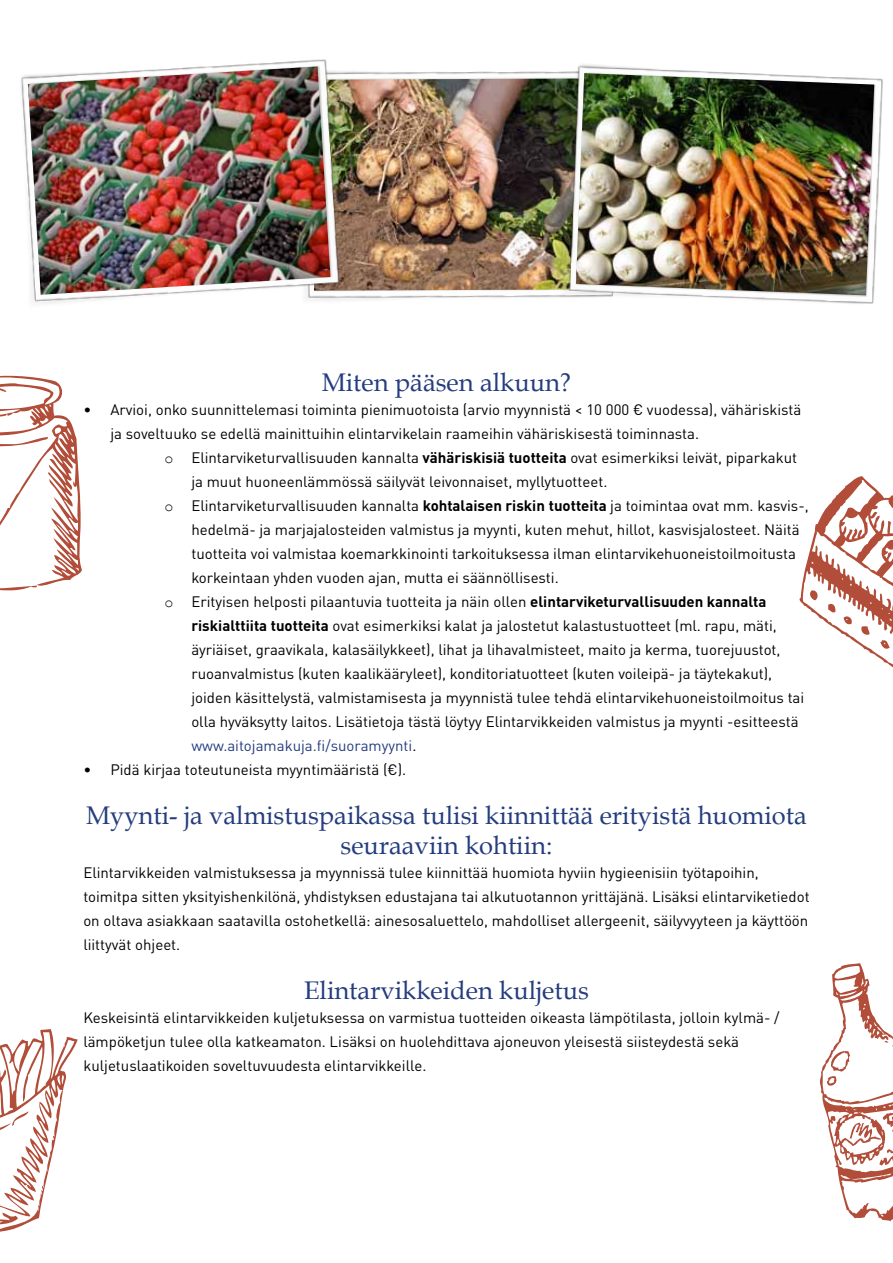
<style>
.page{position:relative;width:893px;height:1263px;background:#fff}
.page>*{position:absolute;margin:0;border:0;box-sizing:border-box;transform-origin:0 0}
.t1{font:25.5px/30px "Book Antiqua";color:#253d7f;text-align:center}
.t2{font:15px/24px "DINOT";color:#000}
.t3{font:15px "DINOT";color:#253d7f}
.s1{font-family:"Courier New"}
.s2{font-weight:700}
.s3{color:#000}
</style>
<div class="page">
<img style="left:385px;top:71px;width:156px;height:227px">
<img style="left:385px;top:78px;width:156px;height:213px">
<img style="left:21px;top:59px;width:364px;height:245px">
<img style="left:28px;top:66px;width:302px;height:229px">
<svg style="left:0;top:375px;width:82px;height:216px"></svg>
<svg style="left:0;top:1029px;width:78px;height:203px"></svg>
<svg style="left:820px;top:963px;width:73px;height:258px"></svg>
<svg style="left:799px;top:476px;width:94px;height:192px"></svg>
<img style="left:541px;top:64px;width:342px;height:240px">
<img style="left:576px;top:73px;width:298px;height:222px">
<h1 class="t1" style="left:322px;top:366px;width:251px">Miten pääsen alkuun?</h1>
<p class="t2" style="left:110px;top:397px;width:692px;text-indent:-27px">• Arvioi, onko suunnittelemasi toiminta pienimuotoista (arvio myynnistä &lt; 10 000 € vuodessa), vähäriskistä ja soveltuuko se edellä mainittuihin elintarvikelain raameihin vähäriskisestä toiminnasta.</p>
<p class="t2" style="left:164px;top:445px;width:634px"><span class="s1">o</span> Elintarviketurvallisuuden kannalta <span class="s2">vähäriskisiä tuotteita</span> ovat esimerkiksi leivät, piparkakut</p>
<p class="t2" style="left:191px;top:469px;width:418px">ja muut huoneenlämmössä säilyvät leivonnaiset, myllytuotteet.</p>
<p class="t2" style="left:164px;top:493px;width:646px"><span class="s1">o</span> Elintarviketurvallisuuden kannalta <span class="s2">kohtalaisen riskin tuotteita</span> ja toimintaa ovat mm. kasvis-,</p>
<p class="t2" style="left:191px;top:517px;width:610px">hedelmä- ja marjajalosteiden valmistus ja myynti, kuten mehut, hillot, kasvisjalosteet. Näitä</p>
<p class="t2" style="left:191px;top:541px;width:606px">tuotteita voi valmistaa koemarkkinointi tarkoituksessa ilman elintarvikehuoneistoilmoitusta</p>
<p class="t2" style="left:191px;top:565px;width:369px">korkeintaan yhden vuoden ajan, mutta ei säännöllisesti.</p>
<p class="t2" style="left:164px;top:589px;width:604px"><span class="s1">o</span> Erityisen helposti pilaantuvia tuotteita ja näin ollen <span class="s2">elintarviketurvallisuuden kannalta</span></p>
<p class="t2" style="left:191px;top:613px;width:587px"><span class="s2">riskialttiita tuotteita</span> ovat esimerkiksi kalat ja jalostetut kalastustuotteet (ml. rapu, mäti,</p>
<p class="t2" style="left:191px;top:637px;width:591px">äyriäiset, graavikala, kalasäilykkeet), lihat ja lihavalmisteet, maito ja kerma, tuorejuustot,</p>
<p class="t2" style="left:191px;top:661px;width:582px">ruoanvalmistus (kuten kaalikääryleet), konditoriatuotteet (kuten voileipä- ja täytekakut),</p>
<p class="t2" style="left:191px;top:685px;width:614px">joiden käsittelystä, valmistamisesta ja myynnistä tulee tehdä elintarvikehuoneistoilmoitus tai</p>
<p class="t2" style="left:191px;top:709px;width:609px">olla hyväksytty laitos. Lisätietoja tästä löytyy Elintarvikkeiden valmistus ja myynti -esitteestä</p>
<p class="t3" style="left:191px;top:736px;width:227px">www.aitojamakuja.fi/suoramyynti<span class="s3">.</span></p>
<p class="t2" style="left:83px;top:757px;width:324px">• Pidä kirjaa toteutuneista myyntimääristä (€).</p>
<h1 class="t1" style="left:86px;top:800px;width:722px">Myynti- ja valmistuspaikassa tulisi kiinnittää erityistä huomiota seuraaviin kohtiin:</h1>
<p class="t2" style="left:83px;top:861px;width:728px">Elintarvikkeiden valmistuksessa ja myynnissä tulee kiinnittää huomiota hyviin hygieenisiin työtapoihin, toimitpa sitten yksityishenkilönä, yhdistyksen edustajana tai alkutuotannon yrittäjänä. Lisäksi elintarviketiedot on oltava asiakkaan saatavilla ostohetkellä: ainesosaluettelo, mahdolliset allergeenit, säilyvyyteen ja käyttöön liittyvät ohjeet.</p>
<h1 class="t1" style="left:304px;top:974px;width:286px">Elintarvikkeiden kuljetus</h1>
<p class="t2" style="left:83px;top:1005px;width:698px">Keskeisintä elintarvikkeiden kuljetuksessa on varmistua tuotteiden oikeasta lämpötilasta, jolloin kylmä- / lämpöketjun tulee olla katkeamaton. Lisäksi on huolehdittava ajoneuvon yleisestä siisteydestä sekä kuljetuslaatikoiden soveltuvuudesta elintarvikkeille.</p>
</div>
